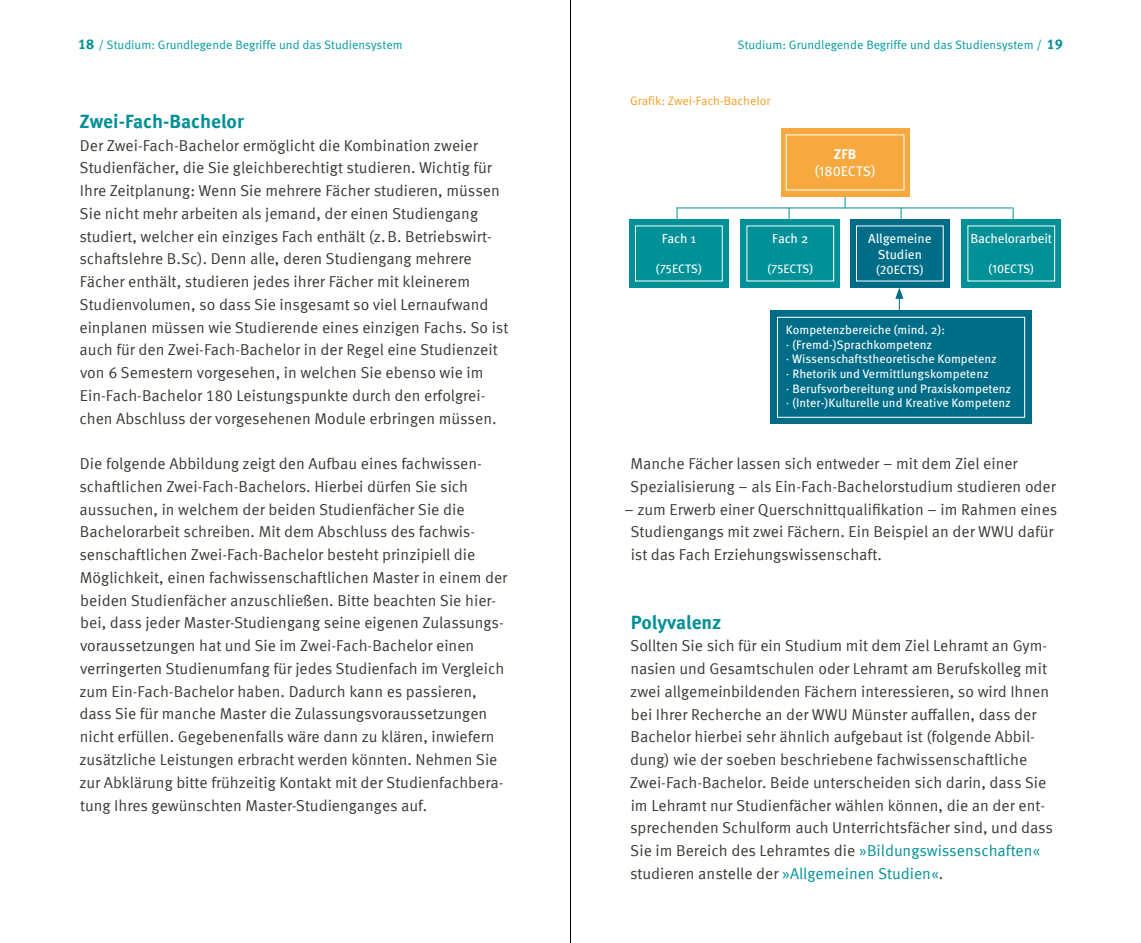
<style>
.page{position:relative;width:1141px;height:943px;background:#fff}
.page>*{position:absolute;margin:0;border:0;box-sizing:border-box;transform-origin:0 0}
.t1{font:700 19.25px "Meta Offc Pro";color:#009097}
.t2{font:15.75px/22.8px "Meta Offc Pro Norm";color:#3a3934}
.t3{font:700 14.17px "Meta OT";color:#009097}
.t4{font:14px "Meta OT";color:#fff}
.t5{font:700 14px "Meta OT";color:#fff}
.t6{font:13.12px/15.8px "Meta OT";letter-spacing:-.01em;color:#fff;text-align:center}
.t7{font:12.25px/14.7px "Meta OT";color:#fff}
.t8{font:12.25px "Meta OT";color:#0099a2}
.t9{font:12.25px "Meta OT";color:#f59d21}
.s1{font-family:"Meta Offc Pro Norm"}
.s2{color:#009097}
</style>
<div class="page">
<hr style="left:570px;top:0;width:1px;height:943px;background:#000">
<div style="left:629px;top:219px;width:99px;height:68px;background:#009097"></div>
<div style="left:741px;top:219px;width:99px;height:68px;background:#009097"></div>
<div style="left:781px;top:128px;width:129px;height:68px;background:#f7a93f"></div>
<div style="left:850px;top:219px;width:99px;height:68px;background:#006d88"></div>
<div style="left:770px;top:310px;width:262px;height:114px;background:#006d88"></div>
<div style="left:962px;top:219px;width:99px;height:68px;background:#009097"></div>
<div style="left:777px;top:317px;width:248px;height:101px;border:1px solid #fff"></div>
<hr style="left:677px;top:207px;width:336px;height:1px;background:#009097">
<svg style="left:677px;top:207px;width:1px;height:12px"></svg>
<svg style="left:789px;top:207px;width:1px;height:12px"></svg>
<svg style="left:901px;top:207px;width:1px;height:12px"></svg>
<svg style="left:895px;top:287px;width:8px;height:23px"></svg>
<svg style="left:1013px;top:207px;width:1px;height:12px"></svg>
<p class="t3" style="left:78px;top:35px;width:18px">18</p>
<p class="t3" style="left:1047px;top:35px;width:18px">19</p>
<p class="t8" style="left:738px;top:38px;width:306px">Studium: Grundlegende Begriffe und das Studiensystem /</p>
<p class="t8" style="left:98px;top:38px;width:306px">/ Studium: Grundlegende Begriffe und das Studiensystem</p>
<p class="t9" style="left:630px;top:93px;width:142px">Grafik: Zwei-Fach-Bachelor</p>
<p class="t1" style="left:80px;top:106px;width:166px">Zwei-Fach-Bachelor</p>
<p class="t2" style="left:79px;top:133px;width:431px">Der Zwei-Fach-Bachelor ermöglicht die Kombination zweier Studienfächer, die Sie gleichberechtigt studieren. Wichtig für Ihre Zeitplanung: Wenn Sie mehrere Fächer studieren, müssen Sie nicht mehr arbeiten als jemand, der einen Studiengang studiert, welcher ein einziges Fach enthält (z.B. Betriebswirt&shy;schaftslehre B.Sc). Denn alle, deren Studiengang mehrere Fächer enthält, studieren jedes ihrer Fächer mit kleinerem Studienvolumen, so dass Sie insgesamt so viel Lernaufwand einplanen müssen wie Studierende eines einzigen Fachs. So ist auch für den Zwei-Fach-Bachelor in der Regel eine Studienzeit von 6 Semestern vorgesehen, in welchen Sie ebenso wie im Ein-Fach-Bachelor 180 Leistungspunkte durch den erfolgrei&shy;chen Abschluss der vorgesehenen Module erbringen müssen.</p>
<p class="t2" style="left:79px;top:451px;width:429px">Die folgende Abbildung zeigt den Aufbau eines fachwissen&shy;schaftlichen Zwei-Fach-Bachelors. Hierbei dürfen Sie sich aussuchen, in welchem der beiden Studienfächer Sie die Bachelorarbeit schreiben. Mit dem Abschluss des fachwis&shy;senschaftlichen Zwei-Fach-Bachelor besteht prinzipiell die Möglichkeit, einen fachwissenschaftlichen Master in einem der beiden Studienfächer anzuschließen. Bitte beachten Sie hier&shy;bei, dass jeder Master-Studiengang seine eigenen Zulassungs&shy;voraussetzungen hat und Sie im Zwei-Fach-Bachelor einen verringerten Studienumfang für jedes Studienfach im Vergleich zum Ein-Fach-Bachelor haben. Dadurch kann es passieren, dass Sie für manche Master die Zulassungsvoraussetzungen nicht erfüllen. Gegebenenfalls wäre dann zu klären, inwiefern zusätzliche Leistungen erbracht werden könnten. Nehmen Sie zur Abklärung bitte frühzeitig Kontakt mit der Studienfachbera&shy;tung Ihres gewünschten Master-Studienganges auf.</p>
<p class="t2" style="left:630px;top:451px;width:427px">Manche Fächer lassen sich entweder – mit dem Ziel einer<br>Spezialisierung – als Ein-Fach-Bachelorstudium studieren oder</p>
<p class="t5" style="left:834px;top:146px;width:24px">ZFB</p>
<p class="t4" style="left:815px;top:162px;width:62px">(180ECTS)</p>
<p class="t6" style="left:970px;top:231px;width:83px">Bachelorarbeit</p>
<p class="t7" style="left:988px;top:261px;width:47px">(10ECTS)</p>
<p class="t6" style="left:662px;top:231px;width:36px">Fach 1</p>
<p class="t7" style="left:656px;top:261px;width:47px">(75ECTS)</p>
<p class="t6" style="left:772px;top:231px;width:37px">Fach 2</p>
<p class="t7" style="left:767px;top:261px;width:47px">(75ECTS)</p>
<p class="t6" style="left:868px;top:231px;width:65px">Allgemeine<br>Studien</p>
<p class="t7" style="left:876px;top:262px;width:49px">(20ECTS)</p>
<p class="t7" style="left:786px;top:322px;width:227px">Kompetenzbereiche (mind. 2):<br><span class="s1">·</span> (Fremd-)Sprachkompetenz<br><span class="s1">·</span> Wissenschaftstheoretische Kompetenz<br><span class="s1">·</span> Rhetorik und Vermittlungskompetenz<br><span class="s1">·</span> Berufsvorbereitung und Praxiskompetenz <span class="s1">·</span> (Inter-)Kulturelle und Kreative Kompetenz</p>
<p class="t2" style="left:630px;top:496px;width:429px;text-indent:-6px">– zum Erwerb einer Querschnittqualifikation – im Rahmen eines<br>Studiengangs mit zwei Fächern. Ein Beispiel an der WWU dafür ist das Fach Erziehungswissenschaft.</p>
<p class="t1" style="left:631px;top:607px;width:92px">Polyvalenz</p>
<p class="t2" style="left:630px;top:633px;width:425px">Sollten Sie sich für ein Studium mit dem Ziel Lehramt an Gym&shy;nasien und Gesamtschulen oder Lehramt am Berufskolleg mit zwei allgemeinbildenden Fächern interessieren, so wird Ihnen bei Ihrer Recherche an der WWU Münster auffallen, dass der Bachelor hierbei sehr ähnlich aufgebaut ist (folgende Abbil&shy;dung) wie der soeben beschriebene fachwissenschaftliche Zwei-Fach-Bachelor. Beide unterscheiden sich darin, dass Sie im Lehramt nur Studienfächer wählen können, die an der ent&shy;sprechenden Schulform auch Unterrichtsfächer sind, und dass Sie im Bereich des Lehramtes die <span class="s2">»Bildungswissenschaften« </span>studieren anstelle der <span class="s2">»Allgemeinen Studien«</span>.</p>
</div>
